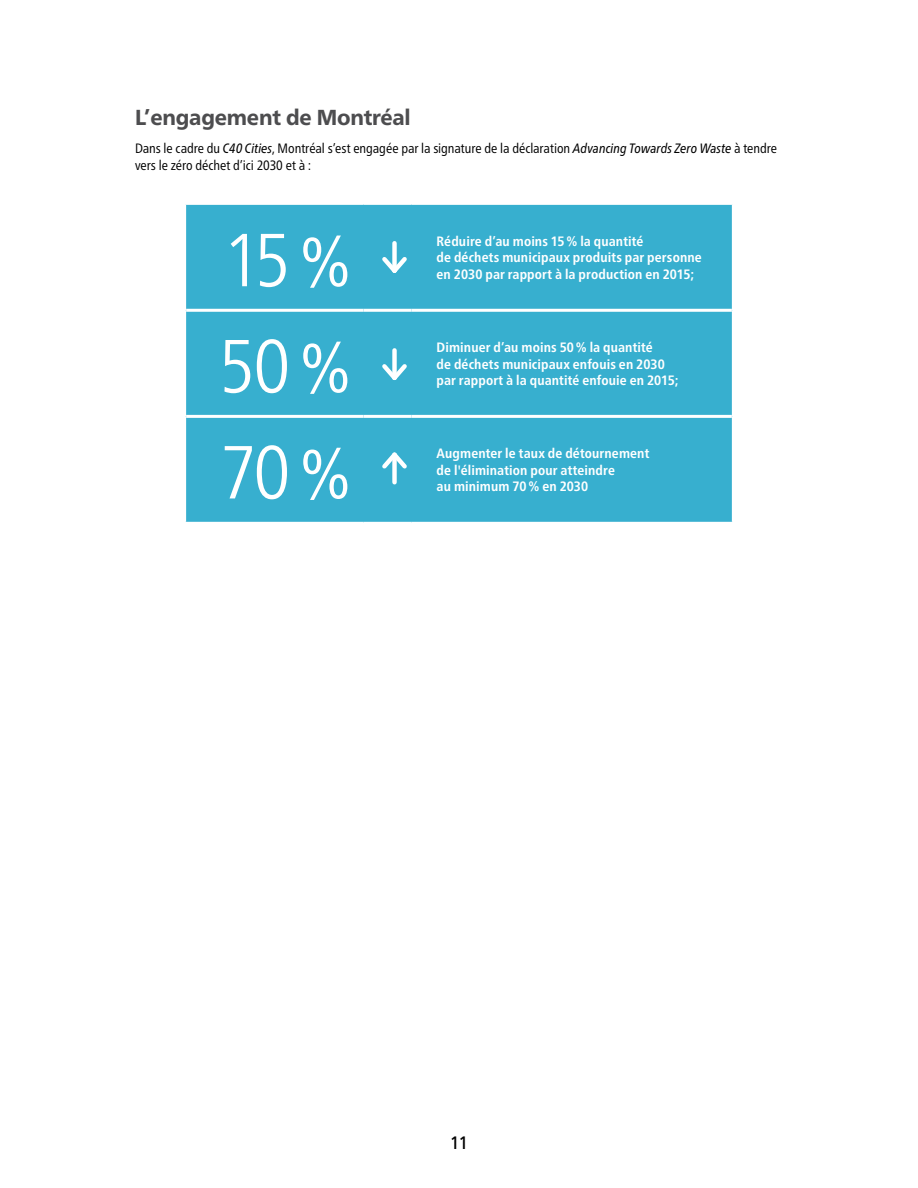
<style>
.page{position:relative;width:918px;height:1188px;background:#fff}
.page>*{position:absolute;margin:0;border:0;box-sizing:border-box;transform-origin:0 0}
.t1{font:300 condensed 75px "Frutiger Pro";color:#fff}
.t2{font:800 21.75px "Frutiger Pro";letter-spacing:-.01em;color:#4d4d4f}
.t3{font:500 condensed 18px "Frutiger Pro";color:#000;scale:.95 1}
.t4{font:700 condensed 13.5px/16.4px "Frutiger Pro";letter-spacing:.01em;color:#fff}
.t5{font:condensed 13.5px/16.4px "Frutiger Pro";letter-spacing:-.005em;color:#000}
.s1{font-style:italic}
.s2{font-weight:400;font-size:69px}
</style>
<div class="page">
<div style="left:186px;top:205px;width:546px;height:317px;background:#37afcf"></div>
<hr style="left:186px;top:309px;width:177px;height:3px;background:#fff">
<hr style="left:363px;top:309px;width:49px;height:3px;background:#fff">
<hr style="left:412px;top:309px;width:320px;height:3px;background:#fff">
<hr style="left:186px;top:415px;width:177px;height:3px;background:#fff">
<hr style="left:363px;top:415px;width:49px;height:3px;background:#fff">
<hr style="left:412px;top:415px;width:320px;height:3px;background:#fff">
<div style="left:392px;top:243px;width:5px;height:28px;background:#fff"></div>
<svg style="left:378px;top:253px;width:33px;height:24px"></svg>
<div style="left:392px;top:350px;width:5px;height:28px;background:#fff"></div>
<svg style="left:378px;top:360px;width:33px;height:24px"></svg>
<div style="left:392px;top:455px;width:5px;height:27px;background:#fff"></div>
<svg style="left:378px;top:449px;width:33px;height:24px"></svg>
<h2 class="t2" style="left:135px;top:104px;width:277px">L’engagement de Montréal</h2>
<p class="t5" style="left:135px;top:140px;width:644px">Dans le cadre du <span class="s1">C40 Cities</span>, Montréal s’est engagée par la signature de la déclaration <span class="s1">Advancing Towards Zero Waste</span> à tendre vers le zéro déchet d’ici 2030 et à :</p>
<h1 class="t1" style="left:224px;top:216px;width:129px">15<span class="s2">%</span></h1>
<p class="t4" style="left:437px;top:233px;width:267px">Réduire d’au moins 15% la quantité<br>de déchets municipaux produits par personne en 2030 par rapport à la production en 2015;</p>
<h1 class="t1" style="left:218px;top:322px;width:134px">50<span class="s2">%</span></h1>
<p class="t4" style="left:437px;top:339px;width:243px">Diminuer d’au moins 50% la quantité<br>de déchets municipaux enfouis en 2030 par rapport à la quantité enfouie en 2015;</p>
<h1 class="t1" style="left:220px;top:428px;width:132px">70<span class="s2">%</span></h1>
<p class="t4" style="left:437px;top:445px;width:214px">Augmenter le taux de détournement de l'élimination pour atteindre<br>au minimum 70% en 2030</p>
<h3 class="t3" style="left:450px;top:1132px;width:20px">11</h3>
</div>
